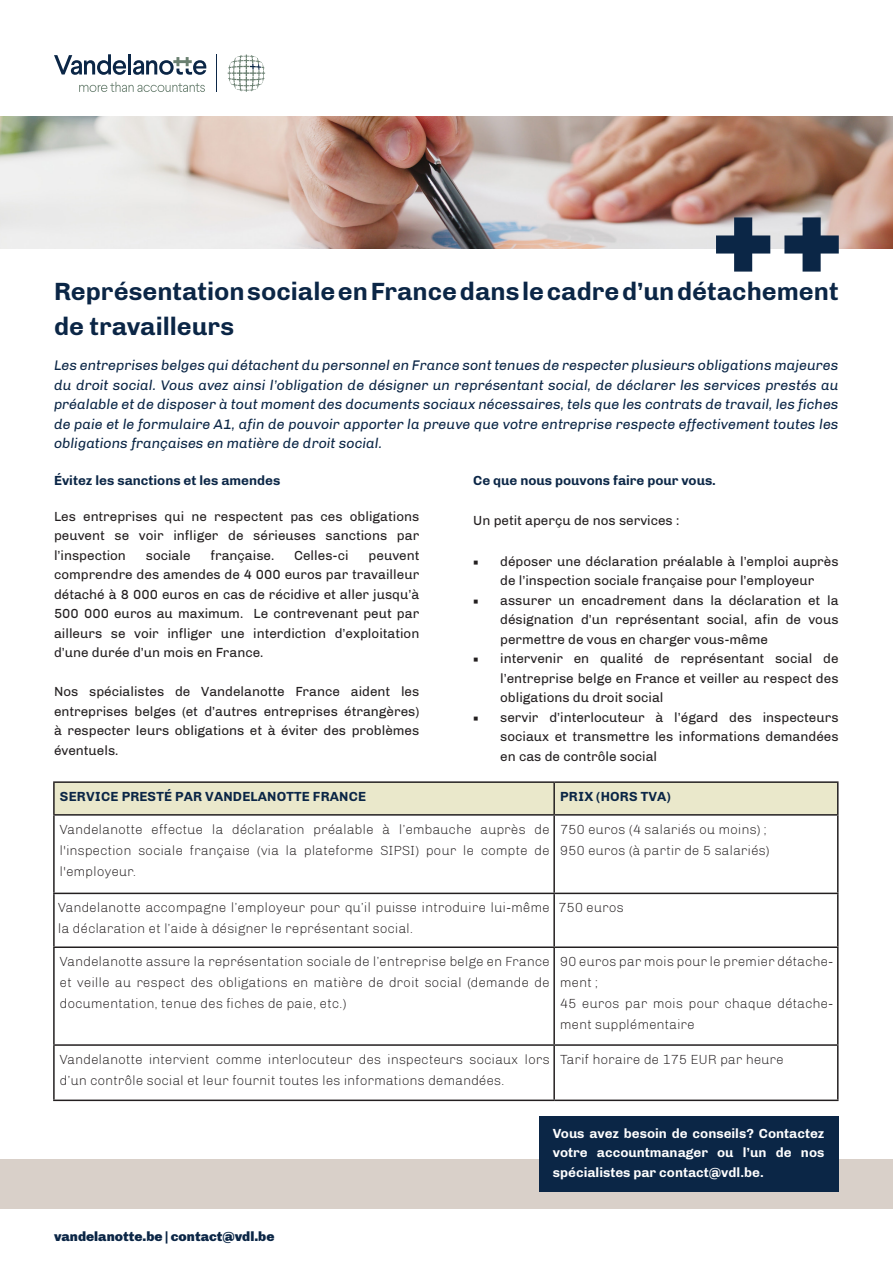
<style>
.page{position:relative;width:893px;height:1263px;background:#fff}
.page>*{position:absolute;margin:0;border:0;box-sizing:border-box;transform-origin:0 0}
.Titel{font:700 25.5px/35.4px "Chivo";color:#0b2646}
.Inleiding{font:italic 14.25px/19.5px "Chivo";color:#0b2646;text-align:justify}
.Copy{font:13.5px/19.5px "Chivo";color:#231f20;text-align:justify}
.Copy_NL__KF{font:300 13.5px/21px "Chivo";color:#231f20}
.Kader{font:700 13.5px/19.5px "Chivo";color:#fff;text-align:justify}
.Ondertitel{font:700 13.5px "Chivo";color:#0b2646}
.Ondertitel_1__KF{font:700 13.5px "Chivo";letter-spacing:.01em;color:#0b2646}
.t1{font:900 13.5px "Chivo";color:#0b2646}
.s1{font-family:"Minion Pro"}
</style>
<div class="page">
<svg style="left:228px;top:54px;width:38px;height:38px"></svg>
<svg style="left:79px;top:82px;width:126px;height:10px"></svg>
<svg style="left:54px;top:54px;width:72px;height:21px"></svg>
<hr style="left:128px;top:54px;width:3px;height:20px;background:#0b2646">
<svg style="left:133px;top:57px;width:73px;height:18px"></svg>
<hr style="left:217px;top:54px;width:1px;height:38px;background:#0b2646">
<div style="left:0;top:1159px;width:893px;height:50px;background:#d9d0c9"></div>
<img style="left:0;top:117px;width:893px;height:132px">
<svg style="left:784px;top:217px;width:55px;height:55px"></svg>
<svg style="left:716px;top:217px;width:54px;height:55px"></svg>
<div style="left:539px;top:1116px;width:299px;height:76px;background:#0b2646"></div>
<div style="left:55px;top:783px;width:782px;height:31px;background:#eae8cb"></div>
<hr style="left:53px;top:781px;width:501px;height:2px;background:#231f20">
<hr style="left:53px;top:783px;width:2px;height:31px;background:#231f20">
<hr style="left:554px;top:781px;width:284px;height:2px;background:#231f20">
<hr style="left:553px;top:783px;width:2px;height:31px;background:#231f20">
<hr style="left:837px;top:783px;width:1px;height:31px;background:#231f20">
<hr style="left:53px;top:814px;width:501px;height:2px;background:#231f20">
<hr style="left:53px;top:816px;width:2px;height:77px;background:#231f20">
<hr style="left:554px;top:814px;width:284px;height:2px;background:#231f20">
<hr style="left:553px;top:816px;width:2px;height:77px;background:#231f20">
<hr style="left:837px;top:816px;width:1px;height:77px;background:#231f20">
<hr style="left:53px;top:893px;width:501px;height:1px;background:#231f20">
<hr style="left:53px;top:894px;width:2px;height:52px;background:#231f20">
<hr style="left:554px;top:893px;width:284px;height:1px;background:#231f20">
<hr style="left:553px;top:894px;width:2px;height:52px;background:#231f20">
<hr style="left:837px;top:894px;width:1px;height:52px;background:#231f20">
<hr style="left:53px;top:946px;width:501px;height:2px;background:#231f20">
<hr style="left:53px;top:948px;width:2px;height:96px;background:#231f20">
<hr style="left:554px;top:946px;width:284px;height:2px;background:#231f20">
<hr style="left:553px;top:948px;width:2px;height:96px;background:#231f20">
<hr style="left:837px;top:948px;width:1px;height:96px;background:#231f20">
<hr style="left:53px;top:1044px;width:501px;height:2px;background:#231f20">
<hr style="left:53px;top:1046px;width:2px;height:53px;background:#231f20">
<hr style="left:554px;top:1044px;width:284px;height:2px;background:#231f20">
<hr style="left:553px;top:1046px;width:2px;height:53px;background:#231f20">
<hr style="left:837px;top:1046px;width:1px;height:53px;background:#231f20">
<hr style="left:53px;top:1099px;width:501px;height:2px;background:#231f20">
<hr style="left:554px;top:1099px;width:284px;height:2px;background:#231f20">
<p class="Titel" style="left:54px;top:273px;width:786px">Représentation sociale en France dans le cadre d’un détachement de travailleurs</p>
<p class="Inleiding" style="left:54px;top:356px;width:786px">Les entreprises belges qui détachent du personnel en France sont tenues de respecter plusieurs obligations majeures du droit social. Vous avez ainsi l’obligation de désigner un représentant social, de déclarer les services prestés au préalable et de disposer à tout moment des documents sociaux nécessaires, tels que les contrats de travail, les fiches de paie et le formulaire A1, afin de pouvoir apporter la preuve que votre entreprise respecte effectivement toutes les obligations françaises en matière de droit social.</p>
<p class="Ondertitel" style="left:54px;top:472px;width:228px">Évitez les sanctions et les amendes</p>
<p class="Copy" style="left:54px;top:506px;width:367px">Les entreprises qui ne respectent pas ces obligations peuvent se voir infliger de sérieuses sanctions par l’inspection</p>
<p class="Copy" style="left:146px;top:545px;width:46px">sociale</p>
<p class="Copy" style="left:211px;top:545px;width:65px">française.</p>
<p class="Copy" style="left:294px;top:545px;width:56px">Celles-ci</p>
<p class="Copy" style="left:54px;top:545px;width:367px;text-indent:315px">peuvent comprendre des amendes de 4 000 euros par travailleur détaché à 8 000 euros en cas de récidive et aller jusqu’à 500 000 euros au maximum. Le contrevenant peut par ailleurs se voir infliger une interdiction d’exploitation d’une durée d’un mois en France.</p>
<p class="Copy" style="left:54px;top:682px;width:367px">Nos spécialistes de Vandelanotte France aident les entreprises belges (et d’autres entreprises étrangères) à respecter leurs obligations et à éviter des problèmes éventuels.</p>
<p class="Ondertitel" style="left:473px;top:472px;width:244px">Ce que nous pouvons faire pour vous.</p>
<p class="Copy" style="left:473px;top:511px;width:208px">Un petit aperçu de nos services :</p>
<p class="Copy" style="left:473px;top:552px;width:367px;text-align:center"><span class="s1">■</span> déposer une déclaration préalable à l’emploi auprès de l’inspection sociale française pour l’employeur</p>
<p class="Copy" style="left:500px;top:591px;width:340px;text-indent:-27px"><span class="s1">■</span> assurer un encadrement dans la déclaration et la désignation d’un représentant social, afin de vous permettre de vous en charger vous-même</p>
<p class="Copy" style="left:500px;top:649px;width:340px;text-indent:-27px"><span class="s1">■</span> intervenir en qualité de représentant social de l’entreprise belge en France et veiller au respect des obligations du droit social</p>
<p class="Copy" style="left:500px;top:708px;width:340px;text-indent:-27px"><span class="s1">■</span> servir d’interlocuteur à l’égard des inspecteurs sociaux et transmettre les informations demandées en cas de contrôle social</p>
<p class="Ondertitel_1__KF" style="left:60px;top:788px;width:308px">SERVICE PRESTÉ PAR VANDELANOTTE FRANCE</p>
<p class="Ondertitel_1__KF" style="left:560px;top:788px;width:112px">PRIX (HORS TVA)</p>
<p class="Copy_NL__KF" style="left:60px;top:818px;width:492px;text-align:justify">Vandelanotte effectue la déclaration préalable à l’embauche auprès de l'inspection sociale française (via la plateforme SIPSI) pour le compte de l'employeur.</p>
<p class="Copy_NL__KF" style="left:560px;top:818px;width:208px">750 euros (4 salariés ou moins) ;</p>
<p class="Copy_NL__KF" style="left:560px;top:839px;width:211px">950 euros (à partir de 5 salariés)</p>
<p class="Copy_NL__KF" style="left:58px;top:897px;width:493px">Vandelanotte accompagne l’employeur pour qu’il puisse introduire lui-même la déclaration et l’aide à désigner le représentant social.</p>
<p class="Copy_NL__KF" style="left:558px;top:897px;width:67px">750 euros</p>
<p class="Copy_NL__KF" style="left:60px;top:951px;width:491px;text-align:justify">Vandelanotte assure la représentation sociale de l’entreprise belge en France et veille au respect des obligations en matière de droit social (demande de documentation, tenue des fiches de paie, etc.)</p>
<p class="Copy_NL__KF" style="left:560px;top:951px;width:275px">90 euros par mois pour le premier détache&shy;ment ;</p>
<p class="Copy_NL__KF" style="left:560px;top:993px;width:275px">45 euros par mois pour chaque détache&shy;ment supplémentaire</p>
<p class="Copy_NL__KF" style="left:60px;top:1049px;width:491px">Vandelanotte intervient comme interlocuteur des inspecteurs sociaux lors d’un contrôle social et leur fournit toutes les informations demandées.</p>
<p class="Copy_NL__KF" style="left:560px;top:1049px;width:225px">Tarif horaire de 175 EUR par heure</p>
<p class="t1" style="left:54px;top:1228px;width:222px">vandelanotte.be | contact@vdl.be</p>
<p class="Kader" style="left:553px;top:1123px;width:273px">Vous avez besoin de conseils? Contactez votre accountmanager ou l’un de nos spécialistes par contact@vdl.be.</p>
</div>
